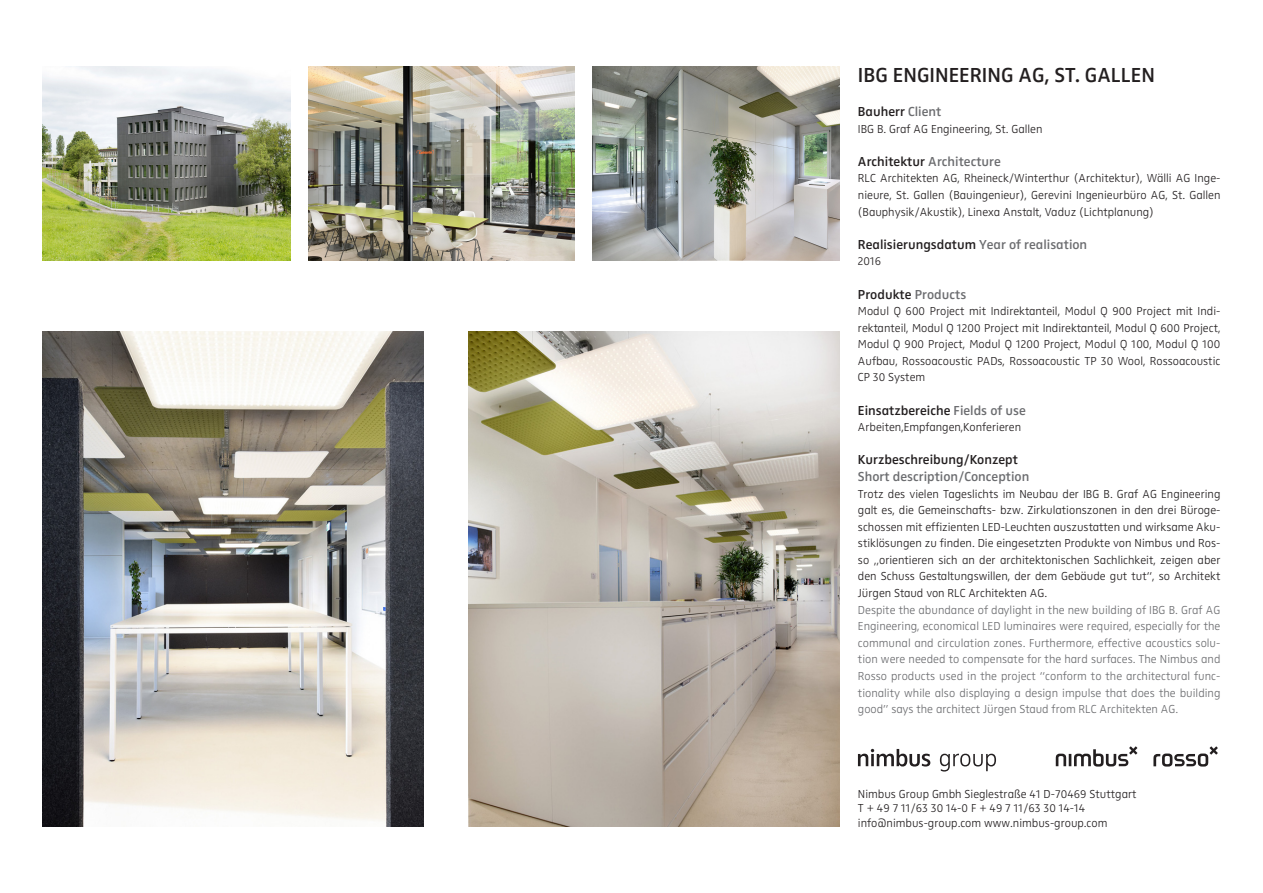
<style>
.page{position:relative;width:1263px;height:893px;background:#fff}
.page>*{position:absolute;margin:0;border:0;box-sizing:border-box;transform-origin:0 0}
.Headline{font:21px "Zwo Semi Bold LF Plain Alt";color:#231f20}
.Subhead{font:13.5px "Zwo Semi Bold LF Plain Alt";color:#231f20}
.Subhead-2{font:13.5px "Zwo Semi Bold LF Plain Alt";color:#6c6d70}
.Fließtext{font:12px/16.6px "Zwo Light LF Plain Alt";color:#231f20;text-align:justify}
.Subhead-3{font:12px/16.6px "Zwo Light LF Plain Alt";color:#231f20;text-align:justify}
.Fließtext-2{font:12px/16.6px "Zwo Light LF Plain Alt";color:#6c6d70;text-align:justify}
.s1{color:#6c6d70}
.s2{color:#231f20}
</style>
<div class="page">
<img style="left:308px;top:66px;width:266px;height:194px">
<svg style="left:858px;top:749px;width:72px;height:17px"></svg>
<svg style="left:940px;top:754px;width:56px;height:17px"></svg>
<svg style="left:1056px;top:746px;width:81px;height:21px"></svg>
<svg style="left:1153px;top:746px;width:65px;height:21px"></svg>
<img style="left:468px;top:332px;width:372px;height:495px">
<img style="left:593px;top:67px;width:247px;height:193px">
<img style="left:43px;top:332px;width:380px;height:495px">
<img style="left:43px;top:66px;width:247px;height:194px">
<p class="Headline" style="left:858px;top:63px;width:298px">IBG ENGINEERING AG, ST. GALLEN</p>
<p class="Subhead" style="left:858px;top:104px;width:85px">Bauherr <span class="s1">Client</span></p>
<p class="Subhead-3" style="left:858px;top:120px;width:186px">IBG B. Graf AG Engineering, St. Gallen</p>
<p class="Subhead-2" style="left:858px;top:153px;width:145px"><span class="s2">Architektur</span> Architecture</p>
<p class="Subhead-3" style="left:858px;top:170px;width:364px">RLC Architekten AG, Rheineck/Winterthur (Architektur), Wälli AG Inge&shy;nieure, St. Gallen (Bauingenieur), Gerevini Ingenieurbüro AG, St. Gallen (Bauphysik/Akustik), Linexa Anstalt, Vaduz (Lichtplanung)</p>
<p class="Subhead" style="left:858px;top:236px;width:231px">Realisierungsdatum <span class="s1">Year of realisation</span></p>
<p class="Subhead-3" style="left:858px;top:253px;width:25px">2016</p>
<p class="Subhead" style="left:858px;top:286px;width:110px">Produkte <span class="s1">Products</span></p>
<p class="Subhead-3" style="left:858px;top:303px;width:364px">Modul Q 600 Project mit Indirektanteil, Modul Q 900 Project mit Indi&shy;rektanteil, Modul Q 1200 Project mit Indirektanteil, Modul Q 600 Project, Modul Q 900 Project, Modul Q 1200 Project, Modul Q 100, Modul Q 100<br>Aufbau, Rossoacoustic PADs, Rossoacoustic TP 30 Wool, Rossoacoustic CP 30 System</p>
<p class="Subhead" style="left:858px;top:402px;width:169px">Einsatzbereiche <span class="s1">Fields of use</span></p>
<p class="Subhead-3" style="left:858px;top:419px;width:165px">Arbeiten,Empfangen,Konferieren</p>
<p class="Subhead" style="left:858px;top:452px;width:162px">Kurzbeschreibung/Konzept</p>
<p class="Subhead-2" style="left:858px;top:468px;width:173px">Short description/Conception</p>
<p class="Fließtext" style="left:858px;top:485px;width:364px">Trotz des vielen Tageslichts im Neubau der IBG B. Graf AG Engineering galt es, die Gemeinschafts- bzw. Zirkulationszonen in den drei Büroge&shy;schossen mit effizienten LED-Leuchten auszustatten und wirksame Aku&shy;stiklösungen zu finden. Die eingesetzten Produkte von Nimbus und Ros&shy;so „orientieren sich an der architektonischen Sachlichkeit, zeigen aber den Schuss Gestaltungswillen, der dem Gebäude gut tut“, so Architekt Jürgen Staud von RLC Architekten AG.</p>
<p class="Fließtext-2" style="left:858px;top:601px;width:364px">Despite the abundance of daylight in the new building of IBG B. Graf AG Engineering, economical LED luminaires were required, especially for the communal and circulation zones. Furthermore, effective acoustics solu&shy;tion were needed to compensate for the hard surfaces. The Nimbus and Rosso products used in the project “conform to the architectural func&shy;tionality while also displaying a design impulse that does the building good” says the architect Jürgen Staud from RLC Architekten AG.</p>
<p class="Fließtext" style="left:858px;top:785px;width:280px">Nimbus Group Gmbh Sieglestraße 41 D-70469 Stuttgart</p>
<p class="Fließtext" style="left:858px;top:800px;width:229px">T + 49 7 11/63 30 14-0 F + 49 7 11/63 30 14-14</p>
<p class="Fließtext" style="left:858px;top:814px;width:251px">info@nimbus-group.com www.nimbus-group.com</p>
</div>
